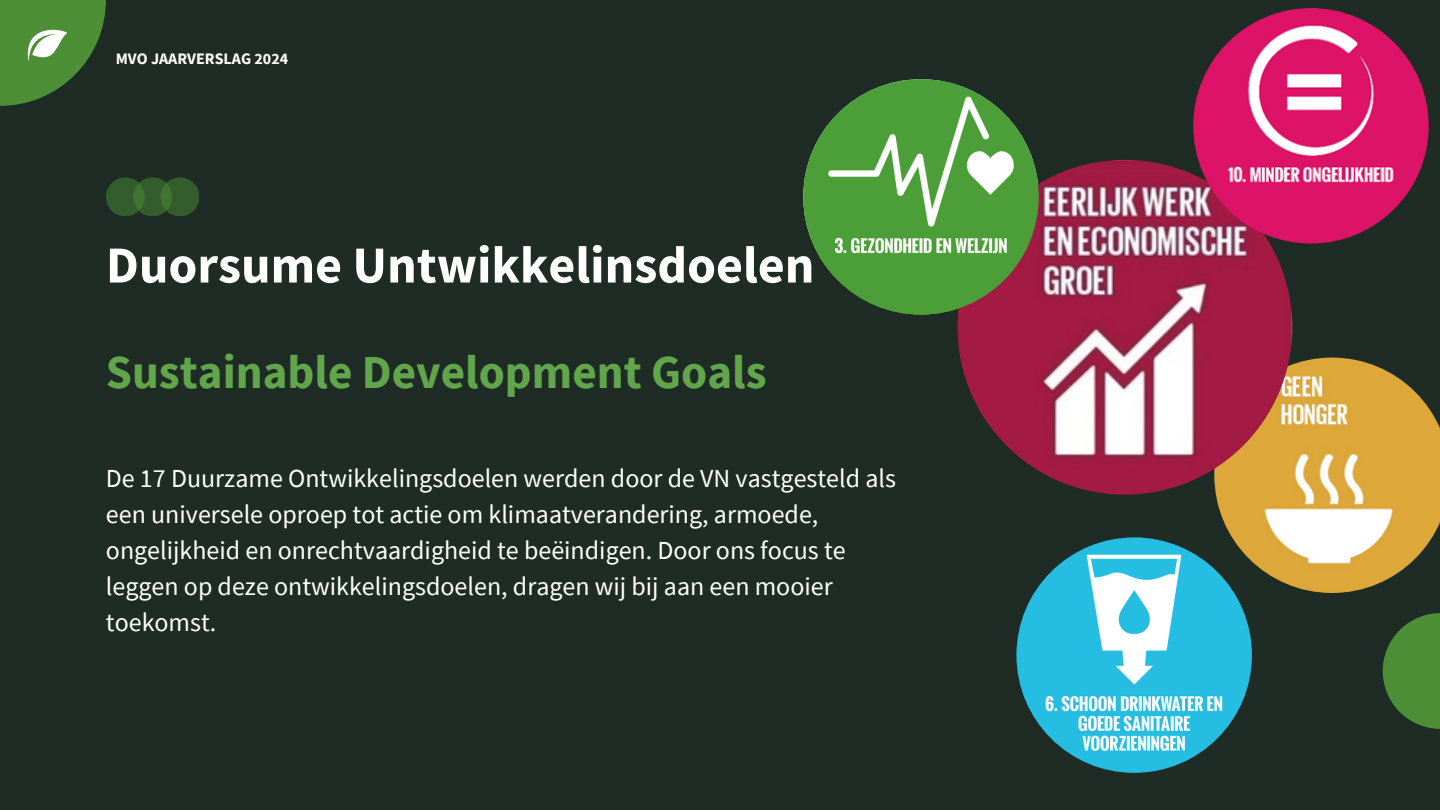
<style>
.page{position:relative;width:1440px;height:810px;background:#1e2c25}
.page>*{position:absolute;margin:0;border:0;box-sizing:border-box;transform-origin:0 0}
.t1{font:700 52px "Source Sans Pro";color:#fff}
.t2{font:700 47.2px "Source Sans Pro";color:#62a64c}
.t3{font:26px/36px "Source Sans Pro";color:#fff}
.t4{font:700 16px "Source Sans Pro";color:#fff}
</style>
<div class="page">
<svg style="left:1383px;top:613px;width:57px;height:116px"></svg>
<svg style="left:0;top:0;width:106px;height:106px"></svg>
<img style="left:1214px;top:358px;width:226px;height:235px">
<div style="left:106px;top:177px;width:39px;height:39px;background:#345d2d;border-radius:50%"></div>
<svg style="left:133px;top:177px;width:39px;height:39px"></svg>
<div style="left:160px;top:177px;width:39px;height:39px;background:linear-gradient(to right,#3c6e30,#31562c);border-radius:50%"></div>
<img style="left:1016px;top:537px;width:236px;height:236px;border-radius:50%">
<img style="left:958px;top:160px;width:334px;height:335px;border-radius:50%">
<img style="left:1193px;top:8px;width:236px;height:236px;border-radius:50%">
<img style="left:803px;top:79px;width:236px;height:236px;border-radius:50%">
<p class="t4" style="left:116px;top:49px;width:174px">MVO JAARVERSLAG 2024</p>
<p class="t1" style="left:106px;top:231px;width:710px">Duorsume Untwikkelinsdoelen</p>
<p class="t2" style="left:106px;top:342px;width:662px">Sustainable Development Goals</p>
<p class="t3" style="left:106px;top:460px;width:792px">De 17 Duurzame Ontwikkelingsdoelen werden door de VN vastgesteld als een universele oproep tot actie om klimaatverandering, armoede, ongelijkheid en onrechtvaardigheid te beëindigen. Door ons focus te leggen op deze ontwikkelingsdoelen, dragen wij bij aan een mooier toekomst.</p>
</div>
